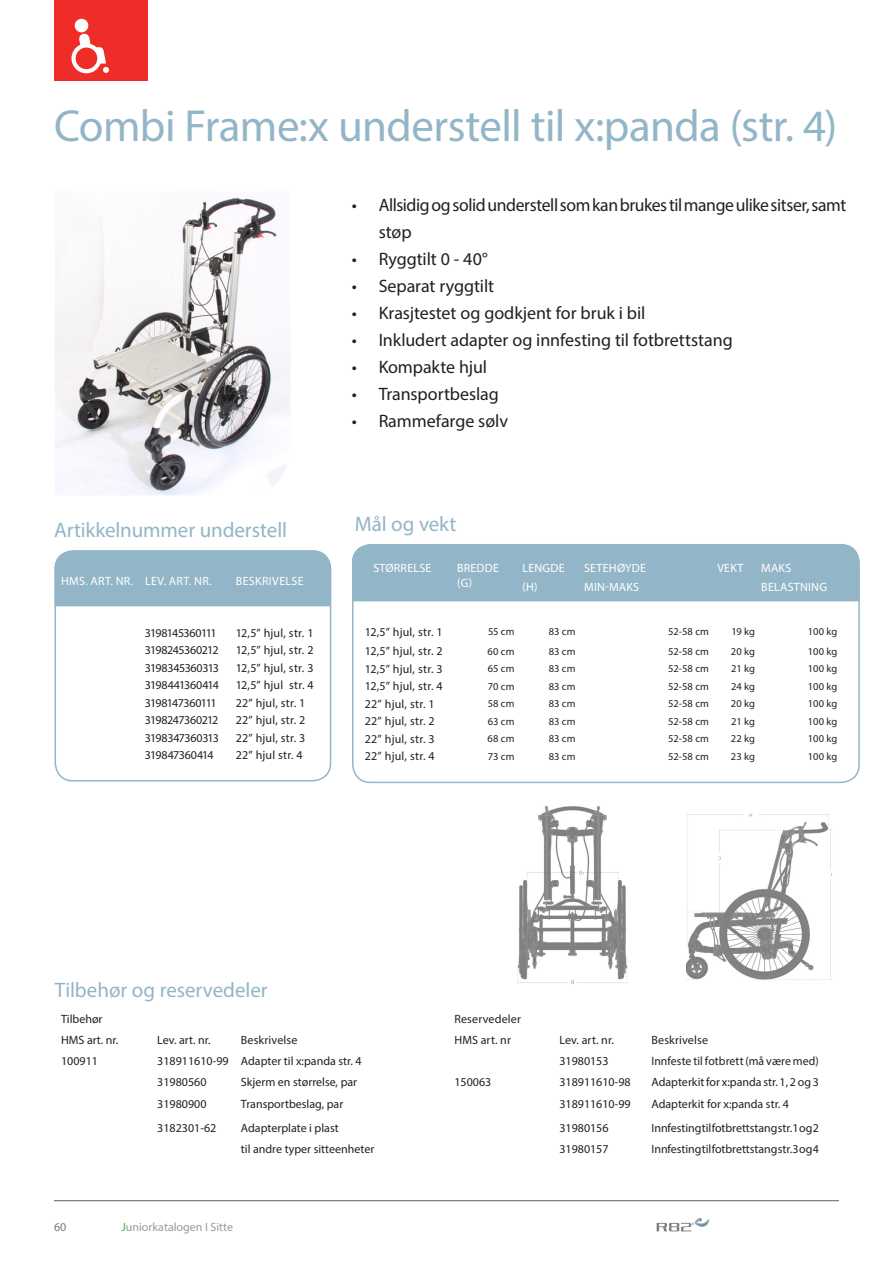
<style>
.page{position:relative;width:893px;height:1263px;background:#fff}
.page>*{position:absolute;margin:0;border:0;box-sizing:border-box;transform-origin:0 0}
.Heading_2_-_page_hea{font:45px "Myriad Pro";letter-spacing:-.01em;color:#92b6c7}
.Tabel_øverst{font:21px "Myriad Pro";letter-spacing:-.005em;color:#92b6c7}
.t1{font:18px "Myriad Pro";letter-spacing:-.005em;color:#231f20}
.t2{font:18px/27px "Myriad Pro";letter-spacing:-.025em;color:#231f20}
.Tabel_øverst-2{font:12px "Myriad Pro";color:#231f20}
.Facts_text{font:12px "Myriad Pro";letter-spacing:.015em;color:#231f20}
.t3{font:12px/15px "Myriad Pro";letter-spacing:.02em;color:#fff}
.Tabel_øverst-3{font:12px "Myriad Pro";letter-spacing:-.045em;color:#231f20}
.Facts_text-2{font:12px "Myriad Pro";letter-spacing:-.03em;color:#231f20}
.t4{font:12px "Myriad Pro";color:#959ca1}
.Tabel_øverst-4{font:12px "Myriad Pro";letter-spacing:-.055em;color:#231f20}
.Tabel_øverst-5{font:12px "Myriad Pro";letter-spacing:-.035em;color:#231f20}
.Facts_text-3{font:12px "Myriad Pro";letter-spacing:-.055em;color:#231f20}
.Facts_text-4{font:12px "Myriad Pro";letter-spacing:-.045em;color:#231f20}
.t5{font:12px "Myriad Pro";color:#7e7a79}
.Tabel{font:10.5px "Myriad Pro";letter-spacing:.005em;color:#231f20}
.Tabel_øverst_højrest{font:10.5px "Myriad Pro";letter-spacing:.005em;color:#231f20}
.s1{color:#40ae49}
</style>
<div class="page">
<div style="left:54px;top:0;width:94px;height:81px;background:#ee2d29"></div>
<div style="left:75px;top:19px;width:13px;height:13px;background:#fff;border-radius:50%"></div>
<svg style="left:71px;top:31px;width:38px;height:42px"></svg>
<svg style="left:657px;top:1218px;width:52px;height:13px"></svg>
<hr style="left:54px;top:1200px;width:785px;height:1px;background:#808083">
<img style="left:686px;top:813px;width:146px;height:167px">
<img style="left:517px;top:806px;width:111px;height:178px">
<img style="left:55px;top:197px;width:235px;height:298px">
<div style="left:55px;top:551px;width:276px;height:55px;background:#92b6c7"></div>
<div style="left:55px;top:550px;width:276px;height:231px;border:2px solid #92b6c7;border-radius:18px"></div>
<div style="left:352px;top:544px;width:508px;height:239px;border:2px solid #92b6c7;border-radius:18px"></div>
<div style="left:352px;top:545px;width:507px;height:56px;background:#92b6c7"></div>
<p class="Heading_2_-_page_hea" style="left:54px;top:99px;width:785px">Combi Frame:x understell til x:panda (str. 4)</p>
<p class="Tabel_øverst" style="left:54px;top:517px;width:235px">Artikkelnummer understell</p>
<p class="t3" style="left:61px;top:573px;width:74px">HMS. ART. NR.</p>
<p class="t3" style="left:145px;top:573px;width:68px">LEV. ART. NR.</p>
<p class="t3" style="left:236px;top:573px;width:69px">BESKRIVELSE</p>
<p class="Tabel_øverst-4" style="left:145px;top:625px;width:73px">3198145360111</p>
<p class="Facts_text" style="left:236px;top:625px;width:79px">12,5” hjul, str. 1</p>
<p class="Tabel_øverst-3" style="left:145px;top:643px;width:75px">3198245360212</p>
<p class="Facts_text" style="left:236px;top:643px;width:79px">12,5” hjul, str. 2</p>
<p class="Tabel_øverst-5" style="left:145px;top:660px;width:76px">3198345360313</p>
<p class="Facts_text" style="left:236px;top:660px;width:79px">12,5” hjul, str. 3</p>
<p class="Tabel_øverst-3" style="left:145px;top:678px;width:76px">3198441360414</p>
<p class="Facts_text" style="left:236px;top:678px;width:80px">12,5” hjul str. 4</p>
<p class="Facts_text-3" style="left:145px;top:695px;width:73px">3198147360111</p>
<p class="Facts_text" style="left:236px;top:695px;width:71px">22” hjul, str. 1</p>
<p class="Facts_text-4" style="left:145px;top:713px;width:75px">3198247360212</p>
<p class="Facts_text" style="left:236px;top:713px;width:71px">22” hjul, str. 2</p>
<p class="Facts_text-2" style="left:145px;top:730px;width:76px">3198347360313</p>
<p class="Facts_text" style="left:236px;top:730px;width:71px">22” hjul, str. 3</p>
<p class="Facts_text-2" style="left:145px;top:748px;width:70px">319847360414</p>
<p class="Facts_text" style="left:236px;top:748px;width:69px">22” hjul str. 4</p>
<p class="t2" style="left:379px;top:191px;width:469px;text-indent:-27px">• Allsidig og solid understell som kan brukes til mange ulike sitser, samt støp</p>
<p class="t1" style="left:352px;top:248px;width:138px">• Ryggtilt 0 - 40°</p>
<p class="t1" style="left:352px;top:275px;width:144px">• Separat ryggtilt</p>
<p class="t1" style="left:352px;top:302px;width:295px">• Krasjtestet og godkjent for bruk i bil</p>
<p class="t1" style="left:352px;top:329px;width:383px">• Inkludert adapter og innfesting til fotbrettstang</p>
<p class="t1" style="left:352px;top:356px;width:137px">• Kompakte hjul</p>
<p class="t1" style="left:352px;top:383px;width:149px">• Transportbeslag</p>
<p class="t1" style="left:352px;top:410px;width:158px">• Rammefarge sølv</p>
<p class="Tabel_øverst" style="left:355px;top:511px;width:103px">Mål og vekt</p>
<p class="t3" style="left:373px;top:560px;width:60px">STØRRELSE</p>
<p class="t3" style="left:457px;top:560px;width:43px">BREDDE (G)</p>
<p class="t3" style="left:522px;top:560px;width:44px">LENGDE</p>
<p class="t3" style="left:522px;top:580px;width:17px">(H)</p>
<p class="t3" style="left:584px;top:560px;width:63px">SETEHØYDE</p>
<p class="t3" style="left:584px;top:580px;width:57px">MIN-MAKS</p>
<p class="t3" style="left:717px;top:560px;width:28px">VEKT</p>
<p class="t3" style="left:761px;top:560px;width:32px">MAKS</p>
<p class="t3" style="left:761px;top:580px;width:67px">BELASTNING</p>
<p class="Facts_text" style="left:365px;top:624px;width:79px">12,5” hjul, str. 1</p>
<p class="Tabel_øverst_højrest" style="left:488px;top:625px;width:28px">55 cm</p>
<p class="Tabel_øverst_højrest" style="left:549px;top:625px;width:28px">83 cm</p>
<p class="Tabel_øverst_højrest" style="left:668px;top:625px;width:42px">52-58 cm</p>
<p class="Tabel_øverst_højrest" style="left:731px;top:625px;width:25px">19 kg</p>
<p class="Tabel_øverst_højrest" style="left:808px;top:625px;width:31px">100 kg</p>
<p class="Facts_text" style="left:365px;top:644px;width:79px">12,5” hjul, str. 2</p>
<p class="Tabel" style="left:488px;top:645px;width:28px">60 cm</p>
<p class="Tabel" style="left:549px;top:645px;width:28px">83 cm</p>
<p class="Tabel" style="left:668px;top:645px;width:42px">52-58 cm</p>
<p class="Tabel" style="left:731px;top:645px;width:25px">20 kg</p>
<p class="Tabel" style="left:808px;top:645px;width:31px">100 kg</p>
<p class="Facts_text" style="left:365px;top:661px;width:79px">12,5” hjul, str. 3</p>
<p class="Tabel" style="left:488px;top:662px;width:28px">65 cm</p>
<p class="Tabel" style="left:549px;top:662px;width:28px">83 cm</p>
<p class="Tabel" style="left:668px;top:662px;width:42px">52-58 cm</p>
<p class="Tabel" style="left:731px;top:662px;width:25px">21 kg</p>
<p class="Tabel" style="left:808px;top:662px;width:31px">100 kg</p>
<p class="Facts_text" style="left:365px;top:679px;width:79px">12,5” hjul, str. 4</p>
<p class="Tabel" style="left:488px;top:680px;width:28px">70 cm</p>
<p class="Tabel" style="left:549px;top:680px;width:28px">83 cm</p>
<p class="Tabel" style="left:668px;top:680px;width:42px">52-58 cm</p>
<p class="Tabel" style="left:731px;top:680px;width:25px">24 kg</p>
<p class="Tabel" style="left:808px;top:680px;width:31px">100 kg</p>
<p class="Facts_text" style="left:365px;top:696px;width:71px">22” hjul, str. 1</p>
<p class="Tabel" style="left:488px;top:697px;width:28px">58 cm</p>
<p class="Tabel" style="left:549px;top:697px;width:28px">83 cm</p>
<p class="Tabel" style="left:668px;top:697px;width:42px">52-58 cm</p>
<p class="Tabel" style="left:731px;top:697px;width:25px">20 kg</p>
<p class="Tabel" style="left:808px;top:697px;width:31px">100 kg</p>
<p class="Facts_text" style="left:365px;top:714px;width:71px">22” hjul, str. 2</p>
<p class="Tabel" style="left:488px;top:715px;width:28px">63 cm</p>
<p class="Tabel" style="left:549px;top:715px;width:28px">83 cm</p>
<p class="Tabel" style="left:668px;top:715px;width:42px">52-58 cm</p>
<p class="Tabel" style="left:731px;top:715px;width:25px">21 kg</p>
<p class="Tabel" style="left:808px;top:715px;width:31px">100 kg</p>
<p class="Facts_text" style="left:365px;top:731px;width:71px">22” hjul, str. 3</p>
<p class="Tabel" style="left:488px;top:732px;width:28px">68 cm</p>
<p class="Tabel" style="left:549px;top:732px;width:28px">83 cm</p>
<p class="Tabel" style="left:668px;top:732px;width:42px">52-58 cm</p>
<p class="Tabel" style="left:731px;top:732px;width:26px">22 kg</p>
<p class="Tabel" style="left:808px;top:732px;width:31px">100 kg</p>
<p class="Facts_text" style="left:365px;top:749px;width:71px">22” hjul, str. 4</p>
<p class="Tabel" style="left:488px;top:750px;width:28px">73 cm</p>
<p class="Tabel" style="left:549px;top:750px;width:28px">83 cm</p>
<p class="Tabel" style="left:668px;top:750px;width:42px">52-58 cm</p>
<p class="Tabel" style="left:731px;top:750px;width:26px">23 kg</p>
<p class="Tabel" style="left:808px;top:750px;width:31px">100 kg</p>
<p class="Tabel_øverst" style="left:55px;top:977px;width:214px">Tilbehør og reservedeler</p>
<p class="Tabel_øverst-2" style="left:61px;top:1012px;width:43px">Tilbehør</p>
<p class="Tabel_øverst-2" style="left:454px;top:1012px;width:68px">Reservedeler</p>
<p class="Tabel_øverst-2" style="left:61px;top:1033px;width:59px">HMS art. nr.</p>
<p class="Tabel_øverst-2" style="left:157px;top:1033px;width:55px">Lev. art. nr.</p>
<p class="Tabel_øverst-2" style="left:241px;top:1033px;width:58px">Beskrivelse</p>
<p class="Tabel_øverst-2" style="left:454px;top:1033px;width:58px">HMS art. nr</p>
<p class="Tabel_øverst-2" style="left:559px;top:1033px;width:56px">Lev. art. nr.</p>
<p class="Tabel_øverst-2" style="left:651px;top:1033px;width:58px">Beskrivelse</p>
<p class="Tabel_øverst-2" style="left:61px;top:1054px;width:38px">100911</p>
<p class="Tabel_øverst-2" style="left:157px;top:1054px;width:73px">318911610-99</p>
<p class="Tabel_øverst-2" style="left:241px;top:1054px;width:122px">Adapter til x:panda str. 4</p>
<p class="Tabel_øverst-2" style="left:559px;top:1054px;width:51px">31980153</p>
<p class="Tabel_øverst-2" style="left:651px;top:1054px;width:169px">Innfeste til fotbrett (må være med)</p>
<p class="Tabel_øverst-2" style="left:157px;top:1075px;width:51px">31980560</p>
<p class="Tabel_øverst-2" style="left:241px;top:1075px;width:118px">Skjerm en størrelse, par</p>
<p class="Tabel_øverst-2" style="left:454px;top:1075px;width:38px">150063</p>
<p class="Tabel_øverst-2" style="left:559px;top:1075px;width:73px">318911610-98</p>
<p class="Tabel_øverst-2" style="left:651px;top:1075px;width:169px">Adapterkit for x:panda str. 1, 2 og 3</p>
<p class="Tabel_øverst-2" style="left:157px;top:1096px;width:51px">31980900</p>
<p class="Tabel_øverst-2" style="left:241px;top:1096px;width:104px">Transportbeslag, par</p>
<p class="Tabel_øverst-2" style="left:559px;top:1096px;width:73px">318911610-99</p>
<p class="Tabel_øverst-2" style="left:651px;top:1096px;width:139px">Adapterkit for x:panda str. 4</p>
<p class="Tabel_øverst-2" style="left:157px;top:1120px;width:61px">3182301-62</p>
<p class="Tabel_øverst-2" style="left:241px;top:1120px;width:99px">Adapterplate i plast</p>
<p class="Tabel_øverst-2" style="left:559px;top:1120px;width:51px">31980156</p>
<p class="Tabel_øverst-2" style="left:651px;top:1120px;width:169px">Innfesting til fotbrettstang str. 1 og 2</p>
<p class="Tabel_øverst-2" style="left:241px;top:1141px;width:135px">til andre typer sitteenheter</p>
<p class="Tabel_øverst-2" style="left:559px;top:1141px;width:51px">31980157</p>
<p class="Tabel_øverst-2" style="left:651px;top:1141px;width:169px">Innfesting til fotbrettstang str. 3 og 4</p>
<p class="t5" style="left:54px;top:1219px;width:14px">60</p>
<p class="t4" style="left:121px;top:1220px;width:113px"><span class="s1">J</span>uniorkatalogen I Sitte</p>
</div>
